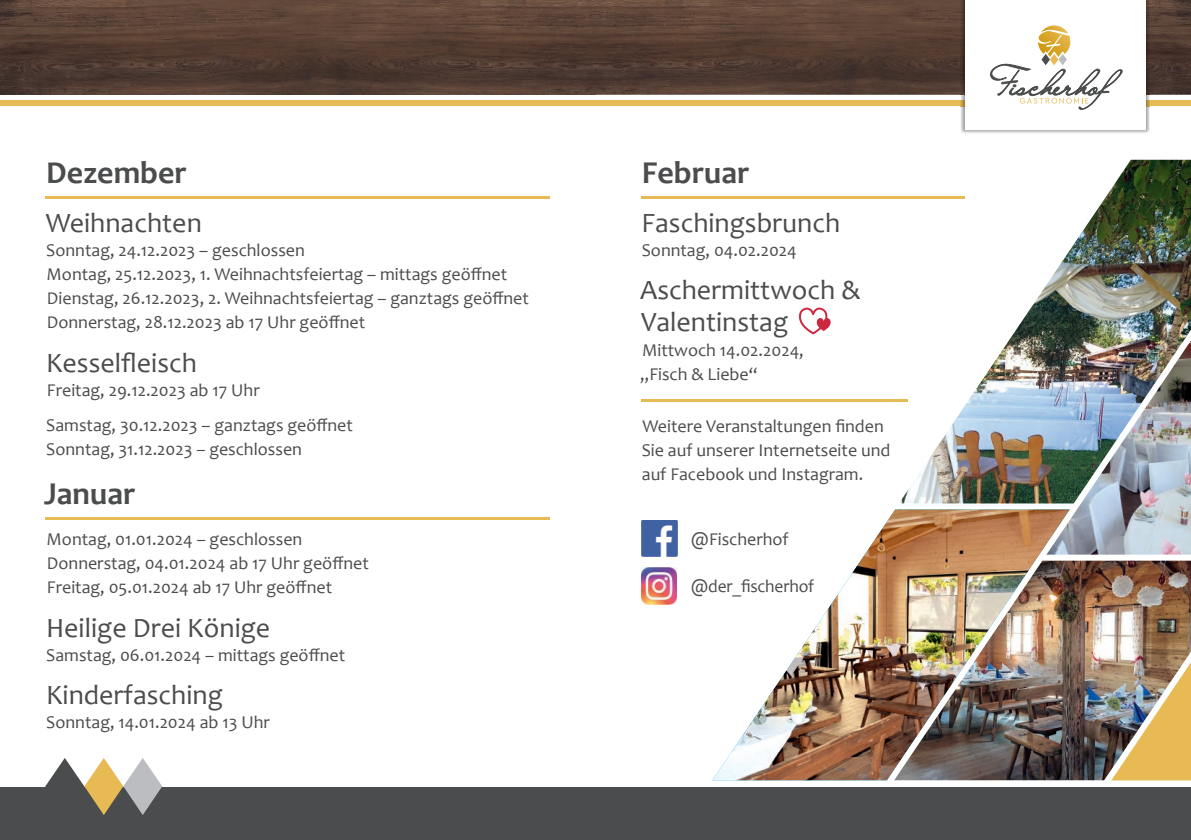
<style>
.page{position:relative;width:1191px;height:840px;background:#fff}
.page>*{position:absolute;margin:0;border:0;box-sizing:border-box;transform-origin:0 0}
.t1{font:700 32px "Candara";color:#4b4c4d}
.t2{font:28px/32px "Candara";color:#4b4c4d}
.t3{font:18px/24px "Candara";color:#4b4c4d}
</style>
<div class="page">
<div style="left:0;top:100px;width:1191px;height:6px;background:#e7ba53"></div>
<img style="left:0;top:0;width:1191px;height:95px">
<div style="left:0;top:782px;width:1191px;height:57px;background:#4b4c4d"></div>
<div style="left:0;top:779px;width:1191px;height:6px;background:#fff"></div>
<svg style="left:41px;top:758px;width:126px;height:56px"></svg>
<img style="left:960px;top:0;width:189px;height:133px">
<img style="left:960px;top:100px;width:189px;height:6px">
<div style="left:965px;top:0;width:180px;height:129px;background:#fff"></div>
<svg style="left:990px;top:25px;width:132px;height:84px"></svg>
<img style="left:713px;top:509px;width:356px;height:270px">
<img style="left:899px;top:160px;width:292px;height:343px">
<img style="left:1046px;top:340px;width:145px;height:214px">
<img style="left:894px;top:560px;width:297px;height:219px">
<img style="left:1100px;top:651px;width:91px;height:135px">
<hr style="left:45px;top:197px;width:505px;height:2px;background:#e7ba53">
<hr style="left:45px;top:517px;width:505px;height:2px;background:#e7ba53">
<hr style="left:641px;top:197px;width:324px;height:2px;background:#e7ba53">
<svg style="left:799px;top:307px;width:32px;height:27px"></svg>
<img style="left:641px;top:520px;width:36px;height:36px">
<img style="left:641px;top:567px;width:36px;height:36px">
<hr style="left:641px;top:399px;width:266px;height:2px;background:#e7ba53">
<h1 class="t1" style="left:46px;top:152px;width:142px">Dezember</h1>
<h2 class="t2" style="left:46px;top:206px;width:157px">Weihnachten</h2>
<p class="t3" style="left:46px;top:238px;width:484px">Sonntag, 24.12.2023 – geschlossen<br>Montag, 25.12.2023, 1. Weihnachtsfeiertag – mittags geöffnet Dienstag, 26.12.2023, 2. Weihnachtsfeiertag – ganztags geöffnet Donnerstag, 28.12.2023 ab 17 Uhr geöffnet</p>
<h2 class="t2" style="left:46px;top:346px;width:152px">Kesselfleisch</h2>
<p class="t3" style="left:46px;top:371px;width:308px;line-height:35.4px">Freitag, 29.12.2023 ab 17 Uhr<br>Samstag, 30.12.2023 – ganztags geöffnet</p>
<p class="t3" style="left:46px;top:436px;width:257px">Sonntag, 31.12.2023 – geschlossen</p>
<h1 class="t1" style="left:44px;top:473px;width:93px">Januar</h1>
<p class="t3" style="left:47px;top:526px;width:324px">Montag, 01.01.2024 – geschlossen<br>Donnerstag, 04.01.2024 ab 17 Uhr geöffnet<br>Freitag, 05.01.2024 ab 17 Uhr geöffnet</p>
<h2 class="t2" style="left:46px;top:610px;width:226px">Heilige Drei Könige</h2>
<p class="t3" style="left:46px;top:642px;width:300px">Samstag, 06.01.2024 – mittags geöffnet</p>
<h2 class="t2" style="left:46px;top:678px;width:178px">Kinderfasching</h2>
<p class="t3" style="left:46px;top:709px;width:225px">Sonntag, 14.01.2024 ab 13 Uhr</p>
<h1 class="t1" style="left:642px;top:152px;width:109px">Februar</h1>
<h2 class="t2" style="left:641px;top:206px;width:200px">Faschingsbrunch</h2>
<p class="t3" style="left:642px;top:238px;width:157px">Sonntag, 04.02.2024</p>
<h2 class="t2" style="left:640px;top:274px;width:222px">Aschermittwoch &amp;<br>Valentinstag</h2>
<p class="t3" style="left:640px;top:337px;width:165px">Mittwoch 14.02.2024, „Fisch &amp; Liebe“</p>
<p class="t3" style="left:641px;top:413px;width:250px">Weitere Veranstaltungen finden<br>Sie auf unserer Internetseite und auf Facebook und Instagram.</p>
<p class="t3" style="left:691px;top:526px;width:99px">@Fischerhof</p>
<p class="t3" style="left:691px;top:574px;width:125px">@der_fischerhof</p>
</div>
